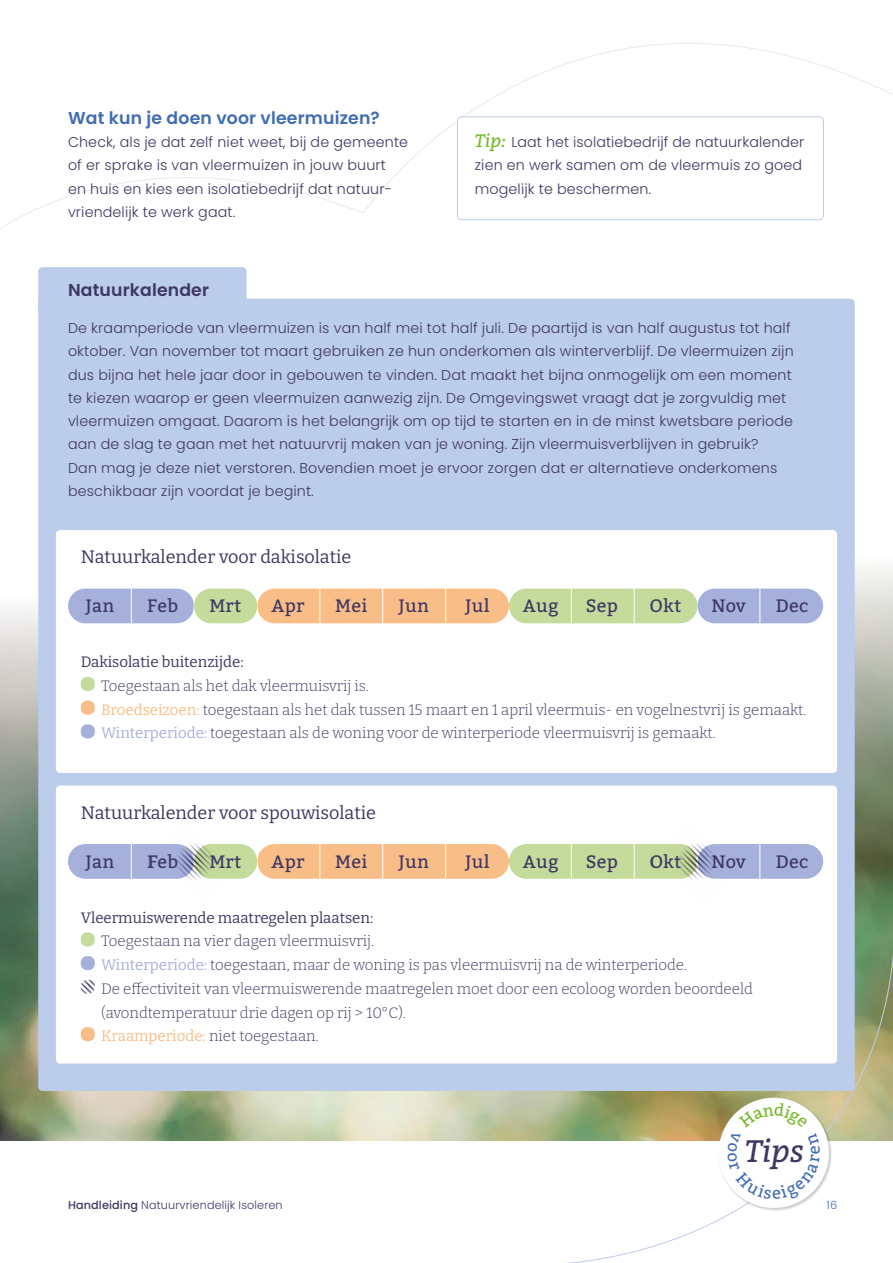
<style>
.page{position:relative;width:893px;height:1263px;background:#fff}
.page>*{position:absolute;margin:0;border:0;box-sizing:border-box;transform-origin:0 0}
.t1{font:italic 31.05px "Bitter";color:#3e3763}
.t2{font:18px "Bitter";letter-spacing:.01em;color:#3e3763}
.t3{font:100 18px "Bitter";color:#3e3763}
.t4{font:600 17.25px "Poppins";letter-spacing:.01em;color:#3f6cb3}
.t5{font:600 17.25px "Poppins";letter-spacing:.01em;color:#3e3763}
.t6{font:100 15px/23.7px "Bitter";color:#3e3763}
.t7{font:300 14.25px/23.2px "Poppins";letter-spacing:.01em;color:#3e3763}
.t8{font:300 11.25px "Poppins";letter-spacing:.01em;color:#3e3763}
.t9{font:300 11.25px "Poppins";color:#3f6cb3}
.s1{font-family:"Bitter";font-weight:400;font-style:italic;font-size:18px;color:#76b82a}
.s2{color:#f9bd88}
.s3{color:#a5b1db}
.s4{font-weight:500}
</style>
<div class="page">
<svg style="left:0;top:43px;width:893px;height:186px"></svg>
<img style="left:0;top:567px;width:893px;height:573px">
<svg style="left:364px;top:777px;width:529px;height:486px"></svg>
<div style="left:38px;top:299px;width:817px;height:792px;background:#bccdeb;border-radius:4px"></div>
<div style="left:38px;top:267px;width:209px;height:47px;background:#bccdeb;border-radius:4px"></div>
<div style="left:56px;top:530px;width:781px;height:243px;background:#fff;border-radius:4px"></div>
<div style="left:56px;top:785px;width:781px;height:278px;background:#fff;border-radius:4px"></div>
<div style="left:68px;top:589px;width:126px;height:34px;background:#a5b1db;border-radius:17px"></div>
<div style="left:68px;top:844px;width:126px;height:35px;background:#a5b1db;border-radius:17px"></div>
<div style="left:697px;top:589px;width:126px;height:34px;background:#a5b1db;border-radius:17px"></div>
<div style="left:697px;top:844px;width:126px;height:35px;background:#a5b1db;border-radius:17px"></div>
<div style="left:509px;top:589px;width:188px;height:34px;background:#c4db9b;border-radius:17px"></div>
<div style="left:509px;top:844px;width:188px;height:35px;background:#c4db9b;border-radius:17px"></div>
<div style="left:257px;top:589px;width:252px;height:34px;background:#f9bd88;border-radius:17px"></div>
<div style="left:257px;top:844px;width:252px;height:35px;background:#f9bd88;border-radius:17px"></div>
<hr style="left:131px;top:569px;width:1px;height:54px;background:#fff">
<hr style="left:257px;top:569px;width:1px;height:54px;background:#fff">
<hr style="left:319px;top:569px;width:1px;height:54px;background:#fff">
<hr style="left:382px;top:569px;width:1px;height:54px;background:#fff">
<hr style="left:445px;top:569px;width:1px;height:54px;background:#fff">
<hr style="left:571px;top:569px;width:1px;height:54px;background:#fff">
<hr style="left:634px;top:569px;width:1px;height:54px;background:#fff">
<hr style="left:759px;top:569px;width:1px;height:54px;background:#fff">
<hr style="left:131px;top:824px;width:1px;height:55px;background:#fff">
<hr style="left:257px;top:824px;width:1px;height:55px;background:#fff">
<hr style="left:319px;top:824px;width:1px;height:55px;background:#fff">
<hr style="left:382px;top:824px;width:1px;height:55px;background:#fff">
<hr style="left:445px;top:824px;width:1px;height:55px;background:#fff">
<hr style="left:571px;top:824px;width:1px;height:55px;background:#fff">
<hr style="left:634px;top:824px;width:1px;height:55px;background:#fff">
<hr style="left:759px;top:824px;width:1px;height:55px;background:#fff">
<div style="left:194px;top:589px;width:63px;height:34px;background:#c4db9b;border-radius:17px"></div>
<div style="left:194px;top:844px;width:63px;height:35px;background:#c4db9b;border-radius:17px"></div>
<div style="left:457px;top:117px;width:366px;height:103px;background:#fff;border-radius:4px"></div>
<div style="left:457px;top:116px;width:367px;height:104px;border:1px solid #bccdeb;border-radius:4px"></div>
<div style="left:81px;top:677px;width:14px;height:14px;background:#c4db9b;border-radius:6px"></div>
<div style="left:81px;top:701px;width:14px;height:14px;background:#f9bd88;border-radius:6px"></div>
<div style="left:81px;top:724px;width:14px;height:14px;background:#a5b1db;border-radius:6px"></div>
<div style="left:81px;top:932px;width:14px;height:14px;background:#c4db9b;border-radius:6px"></div>
<div style="left:81px;top:956px;width:14px;height:14px;background:#a5b1db;border-radius:6px"></div>
<svg style="left:81px;top:980px;width:14px;height:14px"></svg>
<div style="left:81px;top:1027px;width:14px;height:14px;background:#f9bd88;border-radius:6px"></div>
<svg style="left:652px;top:843px;width:86px;height:37px"></svg>
<svg style="left:150px;top:843px;width:87px;height:37px"></svg>
<div style="left:718px;top:1097px;width:114px;height:114px;background:#000;opacity:.2"></div>
<svg style="left:719px;top:1098px;width:110px;height:110px"></svg>
<p class="t4" style="left:68px;top:108px;width:313px">Wat kun je doen voor vleermuizen?</p>
<p class="t7" style="left:68px;top:130px;width:342px">Check, als je dat zelf niet weet, bij de gemeente of er sprake is van vleermuizen in jouw buurt<br>en huis en kies een isolatiebedrijf dat natuur&shy;vriendelijk te werk gaat.</p>
<p class="t5" style="left:68px;top:279px;width:143px">Natuurkalender</p>
<p class="t7" style="left:475px;top:130px;width:331px"><span class="s1">Tip:</span> Laat het isolatiebedrijf de natuurkalender zien en werk samen om de vleermuis zo goed mogelijk te beschermen.</p>
<p class="t7" style="left:68px;top:316px;width:727px">De kraamperiode van vleermuizen is van half mei tot half juli. De paartijd is van half augustus tot half oktober. Van november tot maart gebruiken ze hun onderkomen als winterverblijf. De vleermuizen zijn dus bijna het hele jaar door in gebouwen te vinden. Dat maakt het bijna onmogelijk om een moment te kiezen waarop er geen vleermuizen aanwezig zijn. De Omgevingswet vraagt dat je zorgvuldig met vleermuizen omgaat. Daarom is het belangrijk om op tijd te starten en in de minst kwetsbare periode aan de slag te gaan met het natuurvrij maken van je woning. Zijn vleermuisverblijven in gebruik?<br>Dan mag je deze niet verstoren. Bovendien moet je ervoor zorgen dat er alternatieve onderkomens beschikbaar zijn voordat je begint.</p>
<p class="t3" style="left:81px;top:545px;width:272px">Natuurkalender voor dakisolatie</p>
<p class="t2" style="left:85px;top:594px;width:30px">Jan</p>
<p class="t2" style="left:147px;top:594px;width:33px">Feb</p>
<p class="t2" style="left:209px;top:594px;width:33px">Mrt</p>
<p class="t2" style="left:272px;top:594px;width:34px">Apr</p>
<p class="t2" style="left:335px;top:594px;width:34px">Mei</p>
<p class="t2" style="left:399px;top:594px;width:32px">Jun</p>
<p class="t2" style="left:465px;top:594px;width:26px">Jul</p>
<p class="t2" style="left:523px;top:594px;width:37px">Aug</p>
<p class="t2" style="left:586px;top:594px;width:33px">Sep</p>
<p class="t2" style="left:649px;top:594px;width:33px">Okt</p>
<p class="t2" style="left:711px;top:594px;width:36px">Nov</p>
<p class="t2" style="left:776px;top:594px;width:34px">Dec</p>
<p class="t6" style="left:101px;top:650px;width:707px;text-indent:-20px">Dakisolatie buitenzijde:<br>Toegestaan als het dak vleermuisvrij is.<br><span class="s2">Broedseizoen:</span> toegestaan als het dak tussen 15 maart en 1 april vleermuis- en vogelnestvrij is gemaakt.<br><span class="s3">Winterperiode:</span> toegestaan als de woning voor de winterperiode vleermuisvrij is gemaakt.</p>
<p class="t3" style="left:81px;top:801px;width:297px">Natuurkalender voor spouwisolatie</p>
<p class="t2" style="left:85px;top:850px;width:30px">Jan</p>
<p class="t2" style="left:147px;top:850px;width:33px">Feb</p>
<p class="t2" style="left:209px;top:850px;width:33px">Mrt</p>
<p class="t2" style="left:272px;top:850px;width:34px">Apr</p>
<p class="t2" style="left:335px;top:850px;width:34px">Mei</p>
<p class="t2" style="left:399px;top:850px;width:32px">Jun</p>
<p class="t2" style="left:465px;top:850px;width:26px">Jul</p>
<p class="t2" style="left:523px;top:850px;width:37px">Aug</p>
<p class="t2" style="left:586px;top:850px;width:33px">Sep</p>
<p class="t2" style="left:649px;top:850px;width:33px">Okt</p>
<p class="t2" style="left:711px;top:850px;width:36px">Nov</p>
<p class="t2" style="left:776px;top:850px;width:34px">Dec</p>
<p class="t6" style="left:101px;top:905px;width:653px;text-indent:-20px">Vleermuiswerende maatregelen plaatsen:<br>Toegestaan na vier dagen vleermuisvrij.<br><span class="s3">Winterperiode:</span> toegestaan, maar de woning is pas vleermuisvrij na de winterperiode.<br>De effectiviteit van vleermuiswerende maatregelen moet door een ecoloog worden beoordeeld (avondtemperatuur drie dagen op rij &gt; 10°C).<br><span class="s2">Kraamperiode:</span> niet toegestaan.</p>
<h1 class="t1" style="left:745px;top:1131px;width:61px">Tips</h1>
<p class="t8" style="left:68px;top:1199px;width:216px"><span class="s4">Handleiding</span> Natuurvriendelijk Isoleren</p>
<p class="t9" style="left:827px;top:1198px;width:12px">16</p>
</div>
